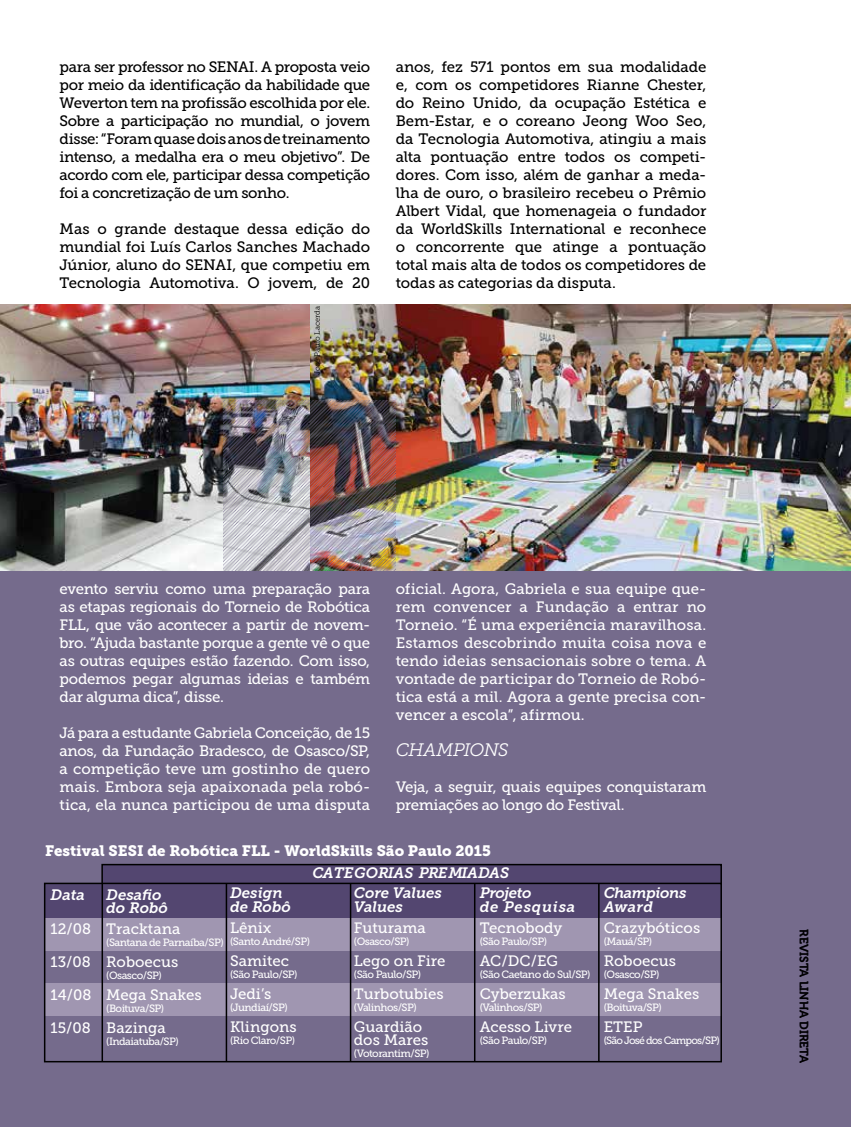
<style>
.page{position:relative;width:851px;height:1127px;background:#fff}
.page>*{position:absolute;margin:0;border:0;box-sizing:border-box;transform-origin:0 0}
.t1{font:italic 18px "Museo Slab 300";letter-spacing:-.035em;color:#fff}
.t2{font:15px/18px "Museo Slab 500";color:#fff;text-align:justify}
.t3{font:15px/18px "Museo Slab 500";letter-spacing:-.015em;color:#000;text-align:justify}
.t4{font:15px/18px "Museo Slab 500";letter-spacing:-.02em;color:#fff}
.t5{font:italic 15px/13.5px "Museo Slab 700";letter-spacing:-.005em;color:#fff}
.t6{font:15px "Museo Slab 900";color:#fff}
.t7{font:italic 15px/13.5px "Museo Slab 700";letter-spacing:.045em;color:#fff}
.t8{font:italic 15px/13.5px "Museo Slab 700";letter-spacing:-.025em;color:#fff}
.t9{font:12px "Museo 700";color:#000}
.t10{font:10.5px "Museo Slab 500";letter-spacing:-.05em;color:#fff}
.t11{font:10.5px "Museo Slab 500";letter-spacing:-.075em;color:#fff}
.t12{font:7.5px "Museo Slab 300";color:#000}
</style>
<div class="page">
<div style="left:0;top:304px;width:850px;height:823px;background:#756b8c"></div>
<div style="left:102px;top:864px;width:619px;height:34px;background:#534670"></div>
<div style="left:101px;top:864px;width:620px;height:35px;border:2px solid #000"></div>
<div style="left:45px;top:884px;width:676px;height:34px;background:#534670"></div>
<div style="left:45px;top:918px;width:676px;height:33px;background:#a096b1"></div>
<div style="left:45px;top:983px;width:676px;height:32px;background:#a096b1"></div>
<hr style="left:101px;top:883px;width:2px;height:178px;background:#000">
<hr style="left:226px;top:883px;width:1px;height:178px;background:#000">
<hr style="left:350px;top:883px;width:1px;height:178px;background:#000">
<hr style="left:474px;top:883px;width:1px;height:178px;background:#000">
<hr style="left:598px;top:883px;width:1px;height:178px;background:#000">
<div style="left:44px;top:882px;width:677px;height:180px;border:2px solid #000"></div>
<img style="left:0;top:304px;width:850px;height:266px">
<img style="left:224px;top:400px;width:171px;height:170px">
<p class="t3" style="left:60px;top:58px;width:312px">para ser professor no SENAI. A proposta veio por meio da identificação da habilidade que Weverton tem na profissão escolhida por ele.<br>Sobre a participação no mundial, o jovem disse: “Foram quase dois anos de treinamento intenso, a medalha era o meu objetivo”. De acordo com ele, participar dessa competição foi a concretização de um sonho.</p>
<p class="t3" style="left:60px;top:220px;width:312px">Mas o grande destaque dessa edição do mundial foi Luís Carlos Sanches Machado Júnior, aluno do SENAI, que competiu em Tecnologia Automotiva. O jovem, de 20</p>
<p class="t12" style="left:313px;top:375px;width:70px;rotate:-90deg">José Paulo Lacerda</p>
<p class="t3" style="left:395px;top:58px;width:312px">anos, fez 571 pontos em sua modalidade e, com os competidores Rianne Chester, do Reino Unido, da ocupação Estética e Bem-Estar, e o coreano Jeong Woo Seo, da Tecnologia Automotiva, atingiu a mais alta pontuação entre todos os competi&shy;dores. Com isso, além de ganhar a meda&shy;lha de ouro, o brasileiro recebeu o Prêmio Albert Vidal, que homenageia o fundador da WorldSkills International e reconhece o concorrente que atinge a pontuação total mais alta de todos os competidores de todas as categorias da disputa.</p>
<p class="t2" style="left:395px;top:580px;width:312px">oficial. Agora, Gabriela e sua equipe que&shy;rem convencer a Fundação a entrar no Torneio. “É uma experiência maravilhosa.<br>Estamos descobrindo muita coisa nova e tendo ideias sensacionais sobre o tema. A vontade de participar do Torneio de Robó&shy;tica está a mil. Agora a gente precisa con&shy;vencer a escola”, afirmou.</p>
<p class="t1" style="left:395px;top:740px;width:114px">CHAMPIONS</p>
<p class="t4" style="left:395px;top:778px;width:312px">Veja, a seguir, quais equipes conquistaram premiações ao longo do Festival.</p>
<p class="t2" style="left:60px;top:580px;width:312px">evento serviu como uma preparação para as etapas regionais do Torneio de Robótica FLL, que vão acontecer a partir de novem&shy;bro. “Ajuda bastante porque a gente vê o que as outras equipes estão fazendo. Com isso, podemos pegar algumas ideias e também dar alguma dica”, disse.</p>
<p class="t2" style="left:60px;top:724px;width:312px">Já para a estudante Gabriela Conceição, de 15 anos, da Fundação Bradesco, de Osasco/SP, a competição teve um gostinho de quero mais. Embora seja apaixonada pela robó&shy;tica, ela nunca participou de uma disputa</p>
<p class="t6" style="left:45px;top:842px;width:447px">Festival SESI de Robótica FLL - WorldSkills São Paulo 2015</p>
<p class="t5" style="left:51px;top:888px;width:36px">Data</p>
<p class="t2" style="left:51px;top:920px;width:42px">12/08</p>
<p class="t2" style="left:51px;top:953px;width:42px">13/08</p>
<p class="t2" style="left:51px;top:986px;width:42px">14/08</p>
<p class="t2" style="left:51px;top:1019px;width:42px">15/08</p>
<p class="t5" style="left:312px;top:866px;width:198px">CATEGORIAS PREMIADAS</p>
<p class="t5" style="left:230px;top:886px;width:62px">Design de Robô</p>
<p class="t2" style="left:230px;top:918px;width:43px">Lênix</p>
<p class="t10" style="left:230px;top:935px;width:81px">(Santo André/SP)</p>
<p class="t2" style="left:230px;top:951px;width:60px">Samitec</p>
<p class="t10" style="left:230px;top:968px;width:69px">(São Paulo/SP)</p>
<p class="t2" style="left:230px;top:984px;width:43px">Jedi’s</p>
<p class="t10" style="left:230px;top:1001px;width:59px">(Jundiaí/SP)</p>
<p class="t2" style="left:230px;top:1017px;width:68px">Klingons</p>
<p class="t10" style="left:230px;top:1034px;width:66px">(Rio Claro/SP)</p>
<p class="t5" style="left:106px;top:888px;width:63px">Desafio do Robô</p>
<p class="t2" style="left:106px;top:920px;width:76px">Tracktana</p>
<p class="t10" style="left:106px;top:936px;width:119px">(Santana de Parnaíba/SP)</p>
<p class="t2" style="left:106px;top:953px;width:74px">Roboecus</p>
<p class="t10" style="left:106px;top:969px;width:57px">(Osasco/SP)</p>
<p class="t2" style="left:106px;top:986px;width:97px">Mega Snakes</p>
<p class="t10" style="left:106px;top:1002px;width:59px">(Boituva/SP)</p>
<p class="t2" style="left:106px;top:1019px;width:61px">Bazinga</p>
<p class="t10" style="left:106px;top:1035px;width:74px">(Indaiatuba/SP)</p>
<p class="t5" style="left:354px;top:886px;width:90px">Core Values<br>Values</p>
<p class="t2" style="left:354px;top:918px;width:73px">Futurama</p>
<p class="t10" style="left:354px;top:935px;width:57px">(Osasco/SP)</p>
<p class="t2" style="left:354px;top:951px;width:93px">Lego on Fire</p>
<p class="t10" style="left:354px;top:968px;width:69px">(São Paulo/SP)</p>
<p class="t2" style="left:354px;top:984px;width:91px">Turbotubies</p>
<p class="t10" style="left:354px;top:1001px;width:64px">(Valinhos/SP)</p>
<p class="t2" style="left:354px;top:1020px;width:76px;line-height:13.5px">Guardião dos Mares</p>
<p class="t10" style="left:354px;top:1047px;width:77px">(Votorantim/SP)</p>
<p class="t7" style="left:479px;top:886px;width:97px">Projeto<br>de Pesquisa</p>
<p class="t2" style="left:479px;top:918px;width:84px">Tecnobody</p>
<p class="t10" style="left:479px;top:935px;width:69px">(São Paulo/SP)</p>
<p class="t2" style="left:479px;top:951px;width:80px">AC/DC/EG</p>
<p class="t10" style="left:479px;top:968px;width:112px">(São Caetano do Sul/SP)</p>
<p class="t2" style="left:479px;top:984px;width:88px">Cyberzukas</p>
<p class="t10" style="left:479px;top:1001px;width:64px">(Valinhos/SP)</p>
<p class="t2" style="left:479px;top:1017px;width:94px">Acesso Livre</p>
<p class="t10" style="left:479px;top:1034px;width:69px">(São Paulo/SP)</p>
<p class="t8" style="left:603px;top:886px;width:84px">Champions<br>Award</p>
<p class="t2" style="left:603px;top:918px;width:98px">Crazybóticos</p>
<p class="t10" style="left:603px;top:935px;width:50px">(Mauá/SP)</p>
<p class="t2" style="left:603px;top:951px;width:74px">Roboecus</p>
<p class="t10" style="left:603px;top:968px;width:57px">(Osasco/SP)</p>
<p class="t2" style="left:603px;top:984px;width:97px">Mega Snakes</p>
<p class="t10" style="left:603px;top:1001px;width:59px">(Boituva/SP)</p>
<p class="t2" style="left:603px;top:1017px;width:40px">ETEP</p>
<p class="t11" style="left:603px;top:1034px;width:117px">(São José dos Campos/SP)</p>
<p class="t9" style="left:810px;top:929px;width:135px;rotate:90deg">REVISTA LINHA DIRETA</p>
</div>
